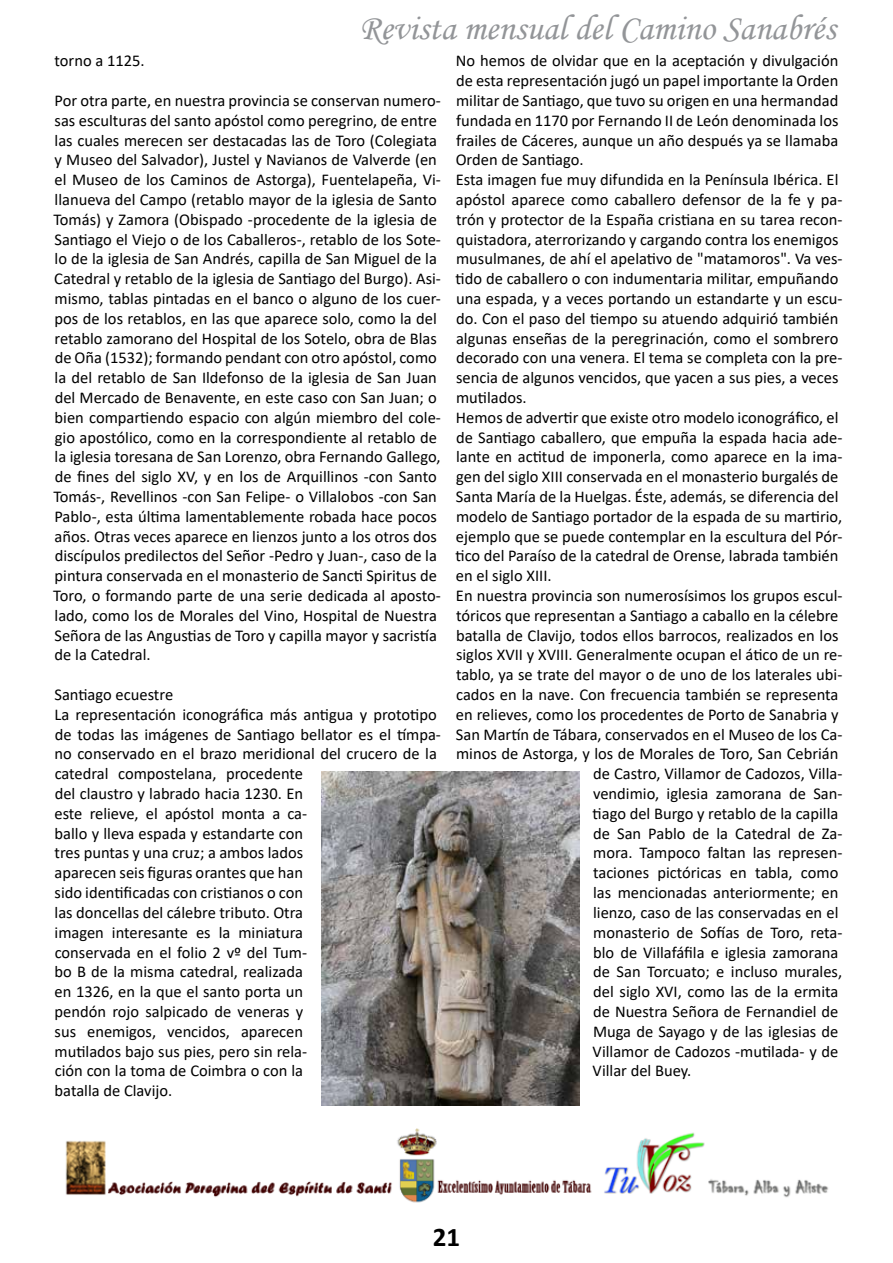
<style>
.page{position:relative;width:893px;height:1263px;background:#fff}
.page>*{position:absolute;margin:0;border:0;box-sizing:border-box;transform-origin:0 0}
.t1{font:36px "Monotype Corsiva";color:#939598}
.t2{font:700 27px "Calibri";color:#000}
.t3{font:16.5px/19.8px "Calibri";color:#000}
</style>
<div class="page">
<img style="left:65px;top:1128px;width:764px;height:75px">
<img style="left:321px;top:772px;width:259px;height:333px">
<h1 class="t1" style="left:359px;top:7px;width:478px">Revista mensual del Camino Sanabrés</h1>
<p class="t3" style="left:456px;top:51px;width:384px">No hemos de olvidar que en la aceptación y divulgación</p>
<p class="t3" style="left:456px;top:70px;width:384px">de esta representación jugó un papel importante la Orden</p>
<p class="t3" style="left:456px;top:90px;width:384px">militar de Santiago, que tuvo su origen en una hermandad</p>
<p class="t3" style="left:456px;top:110px;width:384px">fundada en 1170 por Fernando II de León denominada los</p>
<p class="t3" style="left:456px;top:130px;width:384px">frailes de Cáceres, aunque un año después ya se llamaba</p>
<p class="t3" style="left:456px;top:150px;width:129px">Orden de Santiago.</p>
<p class="t3" style="left:456px;top:169px;width:384px">Esta imagen fue muy difundida en la Península Ibérica. El</p>
<p class="t3" style="left:456px;top:189px;width:388px">apóstol aparece como caballero defensor de la fe y pa-</p>
<p class="t3" style="left:456px;top:209px;width:388px">trón y protector de la España cristiana en su tarea recon-</p>
<p class="t3" style="left:456px;top:229px;width:384px">quistadora, aterrorizando y cargando contra los enemigos</p>
<p class="t3" style="left:456px;top:249px;width:388px">musulmanes, de ahí el apelativo de "matamoros". Va ves-</p>
<p class="t3" style="left:456px;top:268px;width:384px">tido de caballero o con indumentaria militar, empuñando</p>
<p class="t3" style="left:456px;top:288px;width:388px">una espada, y a veces portando un estandarte y un escu-</p>
<p class="t3" style="left:456px;top:308px;width:384px">do. Con el paso del tiempo su atuendo adquirió también</p>
<p class="t3" style="left:456px;top:328px;width:384px">algunas enseñas de la peregrinación, como el sombrero</p>
<p class="t3" style="left:456px;top:348px;width:388px">decorado con una venera. El tema se completa con la pre-</p>
<p class="t3" style="left:456px;top:367px;width:384px">sencia de algunos vencidos, que yacen a sus pies, a veces</p>
<p class="t3" style="left:456px;top:387px;width:72px">mutilados.</p>
<p class="t3" style="left:456px;top:407px;width:384px">Hemos de advertir que existe otro modelo iconográfico, el</p>
<p class="t3" style="left:456px;top:427px;width:388px">de Santiago caballero, que empuña la espada hacia ade-</p>
<p class="t3" style="left:456px;top:447px;width:388px">lante en actitud de imponerla, como aparece en la ima-</p>
<p class="t3" style="left:456px;top:466px;width:384px">gen del siglo XIII conservada en el monasterio burgalés de</p>
<p class="t3" style="left:456px;top:486px;width:384px">Santa María de la Huelgas. Éste, además, se diferencia del</p>
<p class="t3" style="left:456px;top:506px;width:387px">modelo de Santiago portador de la espada de su martirio,</p>
<p class="t3" style="left:456px;top:526px;width:388px">ejemplo que se puede contemplar en la escultura del Pór-</p>
<p class="t3" style="left:456px;top:546px;width:384px">tico del Paraíso de la catedral de Orense, labrada también</p>
<p class="t3" style="left:456px;top:565px;width:97px">en el siglo XIII.</p>
<p class="t3" style="left:456px;top:585px;width:388px">En nuestra provincia son numerosísimos los grupos escul-</p>
<p class="t3" style="left:456px;top:605px;width:384px">tóricos que representan a Santiago a caballo en la célebre</p>
<p class="t3" style="left:456px;top:625px;width:384px">batalla de Clavijo, todos ellos barrocos, realizados en los</p>
<p class="t3" style="left:456px;top:645px;width:388px">siglos XVII y XVIII. Generalmente ocupan el ático de un re-</p>
<p class="t3" style="left:456px;top:664px;width:388px">tablo, ya se trate del mayor o de uno de los laterales ubi-</p>
<p class="t3" style="left:456px;top:684px;width:384px">cados en la nave. Con frecuencia también se representa</p>
<p class="t3" style="left:456px;top:704px;width:384px">en relieves, como los procedentes de Porto de Sanabria y</p>
<p class="t3" style="left:456px;top:724px;width:388px">San Martín de Tábara, conservados en el Museo de los Ca-</p>
<p class="t3" style="left:456px;top:744px;width:384px">minos de Astorga, y los de Morales de Toro, San Cebrián</p>
<p class="t3" style="left:593px;top:763px;width:251px">de Castro, Villamor de Cadozos, Villa-</p>
<p class="t3" style="left:593px;top:783px;width:251px">vendimio, iglesia zamorana de San-</p>
<p class="t3" style="left:593px;top:803px;width:247px">tiago del Burgo y retablo de la capilla</p>
<p class="t3" style="left:593px;top:823px;width:251px">de San Pablo de la Catedral de Za-</p>
<p class="t3" style="left:593px;top:843px;width:251px">mora. Tampoco faltan las represen-</p>
<p class="t3" style="left:593px;top:862px;width:247px">taciones pictóricas en tabla, como</p>
<p class="t3" style="left:593px;top:882px;width:247px">las mencionadas anteriormente; en</p>
<p class="t3" style="left:593px;top:902px;width:247px">lienzo, caso de las conservadas en el</p>
<p class="t3" style="left:593px;top:922px;width:251px">monasterio de Sofías de Toro, reta-</p>
<p class="t3" style="left:593px;top:942px;width:247px">blo de Villafáfila e iglesia zamorana</p>
<p class="t3" style="left:593px;top:961px;width:250px">de San Torcuato; e incluso murales,</p>
<p class="t3" style="left:593px;top:981px;width:247px">del siglo XVI, como las de la ermita</p>
<p class="t3" style="left:593px;top:1001px;width:247px">de Nuestra Señora de Fernandiel de</p>
<p class="t3" style="left:593px;top:1021px;width:247px">Muga de Sayago y de las iglesias de</p>
<p class="t3" style="left:593px;top:1041px;width:247px">Villamor de Cadozos -mutilada- y de</p>
<p class="t3" style="left:593px;top:1060px;width:100px">Villar del Buey.</p>
<p class="t3" style="left:55px;top:51px;width:92px">torno a 1125.</p>
<p class="t3" style="left:53px;top:90px;width:389px">Por otra parte, en nuestra provincia se conservan numero&shy;sas esculturas del santo apóstol como peregrino, de entre las cuales merecen ser destacadas las de Toro (Colegiata y Museo del Salvador), Justel y Navianos de Valverde (en el Museo de los Caminos de Astorga), Fuentelapeña, Vi&shy;llanueva del Campo (retablo mayor de la iglesia de Santo Tomás) y Zamora (Obispado -procedente de la iglesia de Santiago el Viejo o de los Caballeros-, retablo de los Sote&shy;lo de la iglesia de San Andrés, capilla de San Miguel de la Catedral y retablo de la iglesia de Santiago del Burgo). Asi&shy;mismo, tablas pintadas en el banco o alguno de los cuer&shy;pos de los retablos, en las que aparece solo, como la del retablo zamorano del Hospital de los Sotelo, obra de Blas de Oña (1532); formando pendant con otro apóstol, como la del retablo de San Ildefonso de la iglesia de San Juan del Mercado de Benavente, en este caso con San Juan; o bien compartiendo espacio con algún miembro del cole&shy;gio apostólico, como en la correspondiente al retablo de la iglesia toresana de San Lorenzo, obra Fernando Gallego, de fines del siglo XV, y en los de Arquillinos -con Santo Tomás-, Revellinos -con San Felipe- o Villalobos -con San Pablo-, esta última lamentablemente robada hace pocos años. Otras veces aparece en lienzos junto a los otros dos discípulos predilectos del Señor -Pedro y Juan-, caso de la pintura conservada en el monasterio de Sancti Spiritus de Toro, o formando parte de una serie dedicada al aposto&shy;lado, como los de Morales del Vino, Hospital de Nuestra Señora de las Angustias de Toro y capilla mayor y sacristía de la Catedral.</p>
<p class="t3" style="left:54px;top:684px;width:388px">Santiago ecuestre<br>La representación iconográfica más antigua y prototipo de todas las imágenes de Santiago bellator es el tímpa&shy;no conservado en el brazo meridional del crucero de la catedral compostelana, procedente<br>del claustro y labrado hacia 1230. En<br>este relieve, el apóstol monta a ca-<br>ballo y lleva espada y estandarte con<br>tres puntas y una cruz; a ambos lados<br>aparecen seis figuras orantes que han<br>sido identificadas con cristianos o con<br>las doncellas del cálebre tributo. Otra<br>imagen interesante es la miniatura<br>conservada en el folio 2 vº del Tum-<br>bo B de la misma catedral, realizada<br>en 1326, en la que el santo porta un<br>pendón rojo salpicado de veneras y<br>sus enemigos, vencidos, aparecen<br>mutilados bajo sus pies, pero sin rela-<br>ción con la toma de Coimbra o con la<br>batalla de Clavijo.</p>
<h2 class="t2" style="left:433px;top:1218px;width:29px">21</h2>
</div>
